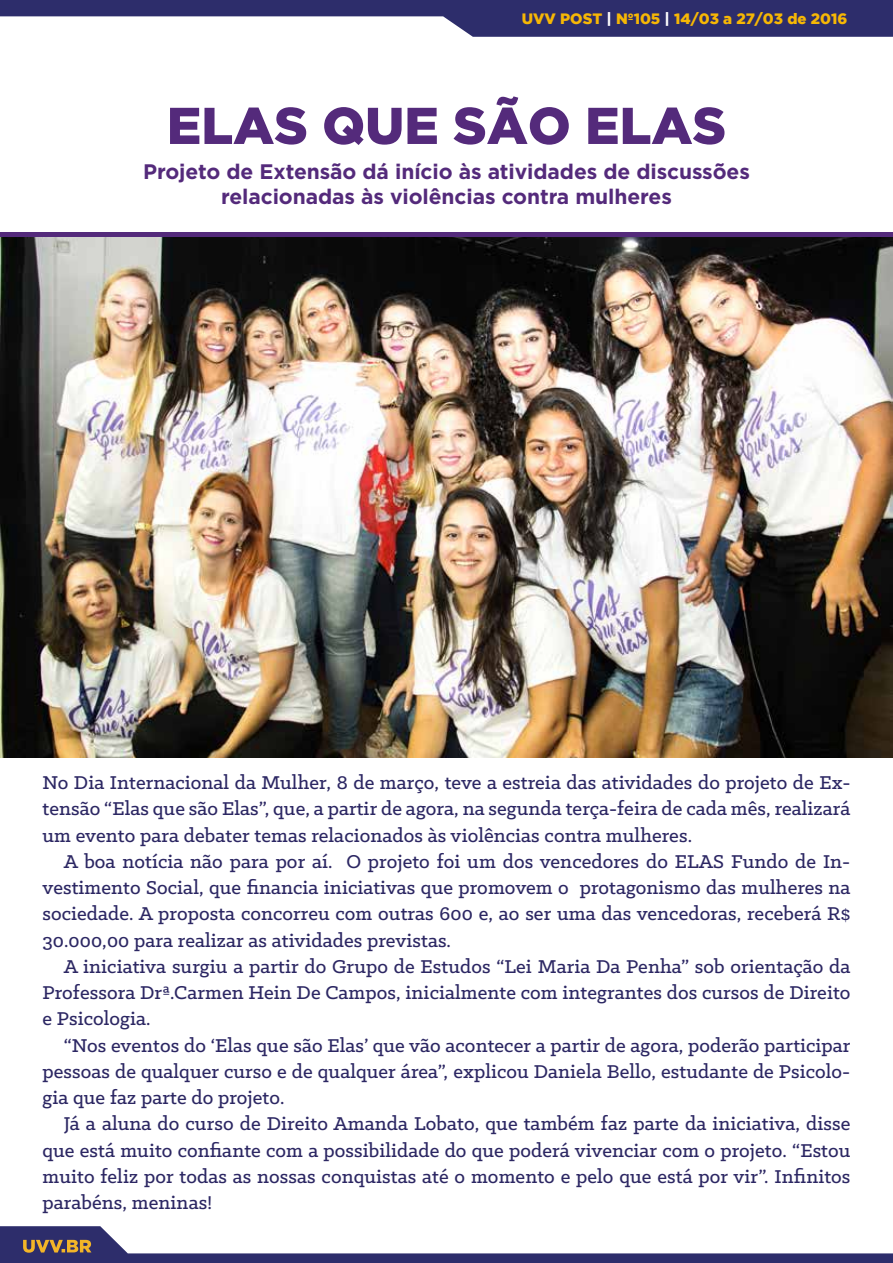
<style>
.page{position:relative;width:893px;height:1263px;background:#fff}
.page>*{position:absolute;margin:0;border:0;box-sizing:border-box;transform-origin:0 0}
.t1{font:900 51.6px "Gotham";color:#542a7b}
.t2{font:500 21px/26.2px "Klinic Slab";letter-spacing:.005em;color:#2c2763;text-align:justify}
.t3{font:700 21px/25.2px "Gotham";letter-spacing:-.005em;color:#542a7b;text-align:center}
.t4{font:900 15px "Gotham";color:#f6b705}
.s1{color:#fff}
</style>
<div class="page">
<svg style="left:0;top:0;width:893px;height:37px"></svg>
<svg style="left:0;top:1226px;width:893px;height:37px"></svg>
<img style="left:0;top:237px;width:893px;height:521px">
<div style="left:0;top:232px;width:893px;height:5px;background:#542a7b"></div>
<p class="t4" style="left:522px;top:10px;width:327px">UVV POST <span class="s1">|</span> Nº105 <span class="s1">|</span> 14/03 a 27/03 de 2016</p>
<h1 class="t1" style="left:167px;top:96px;width:561px">ELAS QUE SÃO ELAS</h1>
<p class="t3" style="left:143px;top:158px;width:608px">Projeto de Extensão dá início às atividades de discussões relacionadas às violências contra mulheres</p>
<p class="t2" style="left:43px;top:769px;width:809px">No Dia Internacional da Mulher, 8 de março, teve a estreia das atividades do projeto de Ex&shy;tensão “Elas que são Elas”, que, a partir de agora, na segunda terça-feira de cada mês, realizará um evento para debater temas relacionados às violências contra mulheres.</p>
<p class="t2" style="left:43px;top:848px;width:809px;text-indent:21px">A boa notícia não para por aí. O projeto foi um dos vencedores do ELAS Fundo de In&shy;vestimento Social, que financia iniciativas que promovem o protagonismo das mulheres na sociedade. A proposta concorreu com outras 600 e, ao ser uma das vencedoras, receberá R$ 30.000,00 para realizar as atividades previstas.</p>
<p class="t2" style="left:43px;top:953px;width:809px;text-indent:21px">A iniciativa surgiu a partir do Grupo de Estudos “Lei Maria Da Penha” sob orientação da Professora Drª.Carmen Hein De Campos, inicialmente com integrantes dos cursos de Direito e Psicologia.</p>
<p class="t2" style="left:43px;top:1031px;width:809px;text-indent:21px">“Nos eventos do ‘Elas que são Elas’ que vão acontecer a partir de agora, poderão participar pessoas de qualquer curso e de qualquer área”, explicou Daniela Bello, estudante de Psicolo&shy;gia que faz parte do projeto.</p>
<p class="t2" style="left:43px;top:1110px;width:809px;text-indent:21px">Já a aluna do curso de Direito Amanda Lobato, que também faz parte da iniciativa, disse que está muito confiante com a possibilidade do que poderá vivenciar com o projeto. “Estou muito feliz por todas as nossas conquistas até o momento e pelo que está por vir”. Infinitos parabéns, meninas!</p>
</div>
